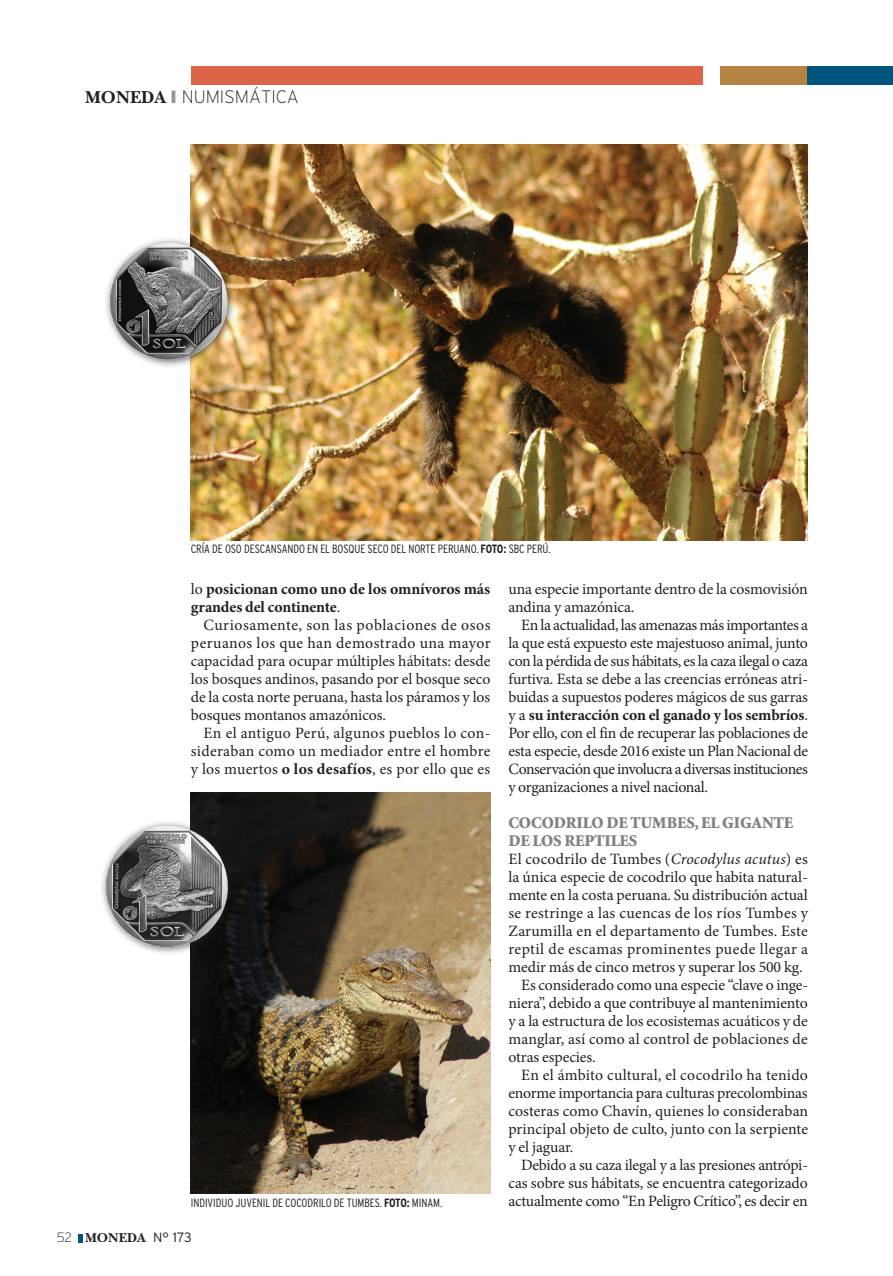
<style>
.page{position:relative;width:893px;height:1276px;background:#fff}
.page>*{position:absolute;margin:0;border:0;box-sizing:border-box;transform-origin:0 0}
.t1{font:200 18px "Interstate";color:#231f20}
.subtitulo{font:900 16.5px/18px "Minion";letter-spacing:-.005em;color:#808285}
.TEXTO_INDENTADO{font:15.75px/18px "Minion Pro";letter-spacing:-.005em;color:#231f20;text-align:justify}
.TEXTO_INDENTADO-2{font:700 15.75px/18px "Minion Pro";letter-spacing:-.005em;color:#231f20}
.t2{font:13.5px "New Baskerville Bold SC";color:#231f20}
.PIE_DE_PAGINA{font:300 condensed 12px "Interstate";letter-spacing:-.005em;color:#231f20}
.s1{font-family:"New Baskerville Bold SC";font-weight:400}
.s2{color:#939598}
.s3{font-weight:700}
.s4{font-weight:400}
.s5{font-family:"Interstate";font-weight:200}
.s6{font-family:"Interstate";font-weight:300}
.s7{font-style:italic}
</style>
<div class="page">
<svg style="left:79px;top:1234px;width:4px;height:8px"></svg>
<div style="left:191px;top:67px;width:511px;height:18px;background:#dc6549"></div>
<div style="left:721px;top:67px;width:87px;height:18px;background:#b58343"></div>
<div style="left:808px;top:67px;width:85px;height:18px;background:#01547b"></div>
<img style="left:191px;top:144px;width:617px;height:396px">
<div style="left:104px;top:236px;width:132px;height:133px;background:#231f20;opacity:.75"></div>
<img style="left:106px;top:243px;width:124px;height:116px">
<img style="left:191px;top:792px;width:299px;height:401px">
<div style="left:100px;top:819px;width:137px;height:137px;background:#231f20;opacity:.75"></div>
<img style="left:102px;top:820px;width:132px;height:134px">
<p class="t1" style="left:85px;top:87px;width:215px"><span class="s1">MONEDA</span> <span class="s2">❙</span> NUMISMÁTICA</p>
<p class="PIE_DE_PAGINA" style="left:191px;top:542px;width:361px">CRÍA DE OSO DESCANSANDO EN EL BOSQUE SECO DEL NORTE PERUANO. <span class="s3">FOTO:</span> SBC PERÚ.</p>
<p class="TEXTO_INDENTADO-2" style="left:191px;top:580px;width:301px"><span class="s4">lo</span> posicionan como uno de los omnívoros más grandes del continente<span class="s4">.</span></p>
<p class="TEXTO_INDENTADO" style="left:191px;top:616px;width:301px;text-indent:13px">Curiosamente, son las poblaciones de osos peruanos los que han demostrado una mayor capacidad para ocupar múltiples hábitats: desde los bosques andinos, pasando por el bosque seco de la costa norte peruana, hasta los páramos y los bosques montanos amazónicos.</p>
<p class="TEXTO_INDENTADO" style="left:191px;top:724px;width:301px;text-indent:13px">En el antiguo Perú, algunos pueblos lo con&shy;sideraban como un mediador entre el hombre y los muertos <span class="s3">o los desafíos</span>, es por ello que es</p>
<p class="PIE_DE_PAGINA" style="left:191px;top:1196px;width:253px">INDIVIDUO JUVENIL DE COCODRILO DE TUMBES. <span class="s3">FOTO:</span> MINAM.</p>
<p class="t2" style="left:57px;top:1230px;width:136px"><span class="s5">52</span> MONEDA <span class="s6">N° 173</span></p>
<p class="TEXTO_INDENTADO" style="left:508px;top:580px;width:301px">una especie importante dentro de la cosmovisión andina y amazónica.</p>
<p class="TEXTO_INDENTADO" style="left:508px;top:616px;width:301px;text-indent:13px">En la actualidad, las amenazas más importantes a la que está expuesto este majestuoso animal, junto con la pérdida de sus hábitats, es la caza ilegal o caza furtiva. Esta se debe a las creencias erróneas atri&shy;buidas a supuestos poderes mágicos de sus garras y a <span class="s3">su interacción con el ganado y los sembríos</span>.<br>Por ello, con el fin de recuperar las poblaciones de esta especie, desde 2016 existe un Plan Nacional de Conservación que involucra a diversas instituciones y organizaciones a nivel nacional.</p>
<p class="subtitulo" style="left:508px;top:814px;width:286px">COCODRILO DE TUMBES, EL GIGANTE<br>DE LOS REPTILES</p>
<p class="TEXTO_INDENTADO" style="left:508px;top:850px;width:301px">El cocodrilo de Tumbes (<span class="s7">Crocodylus acutus</span>) es la única especie de cocodrilo que habita natural&shy;mente en la costa peruana. Su distribución actual se restringe a las cuencas de los ríos Tumbes y Zarumilla en el departamento de Tumbes. Este reptil de escamas prominentes puede llegar a medir más de cinco metros y superar los 500 kg.</p>
<p class="TEXTO_INDENTADO" style="left:508px;top:976px;width:301px;text-indent:13px">Es considerado como una especie “clave o inge&shy;niera”, debido a que contribuye al mantenimiento y a la estructura de los ecosistemas acuáticos y de manglar, así como al control de poblaciones de otras especies.</p>
<p class="TEXTO_INDENTADO" style="left:508px;top:1066px;width:301px;text-indent:13px">En el ámbito cultural, el cocodrilo ha tenido enorme importancia para culturas precolombinas costeras como Chavín, quienes lo consideraban principal objeto de culto, junto con la serpiente y el jaguar.</p>
<p class="TEXTO_INDENTADO" style="left:508px;top:1156px;width:301px;text-indent:13px">Debido a su caza ilegal y a las presiones antrópi&shy;cas sobre sus hábitats, se encuentra categorizado actualmente como “En Peligro Crítico”, es decir en</p>
</div>
